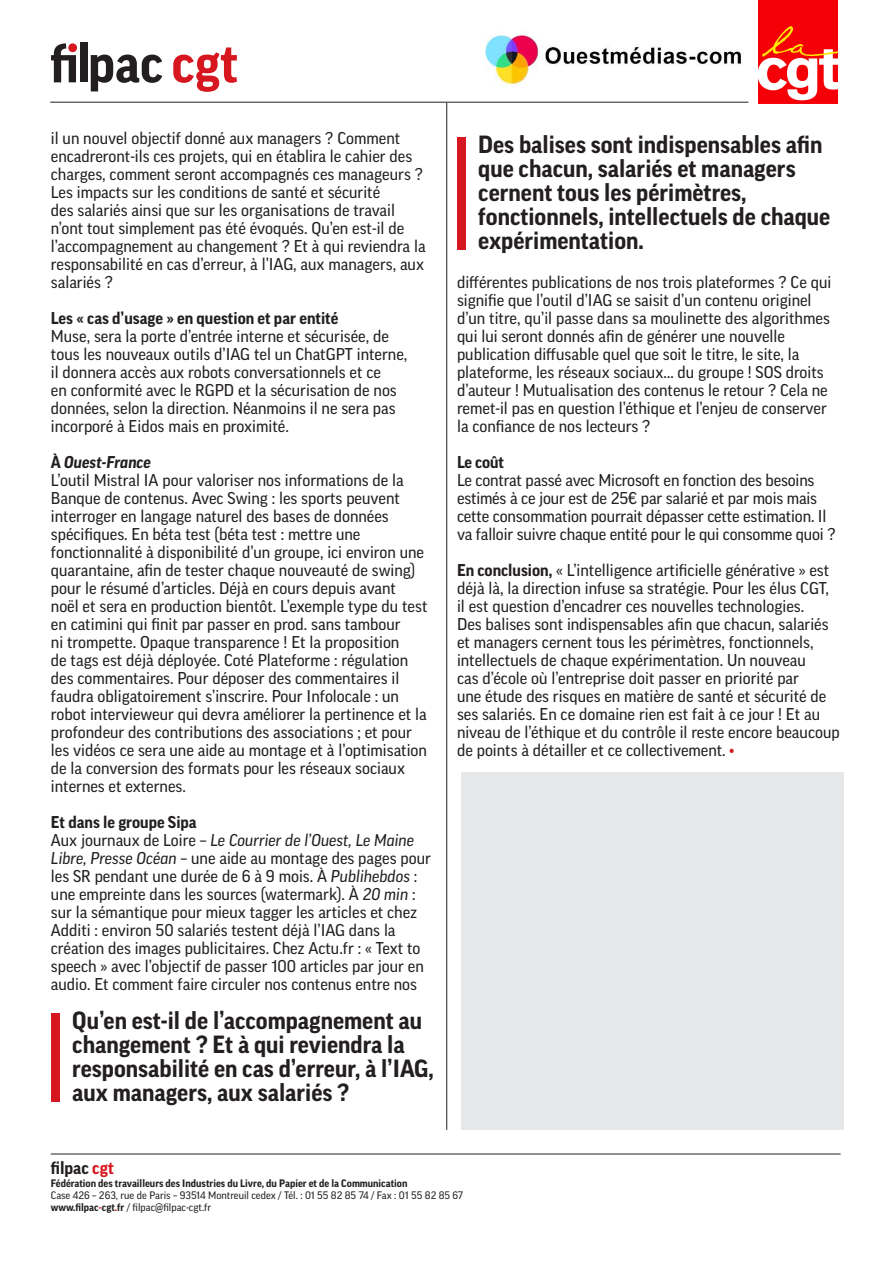
<style>
.page{position:relative;width:893px;height:1263px;background:#fff}
.page>*{position:absolute;margin:0;border:0;box-sizing:border-box;transform-origin:0 0}
.t1{font:700 24px/24px "Good OT";color:#231f20}
.t2{font:700 17.25px "Good OT";color:#231f20}
.t3{font:16.5px/18px "Good OT";color:#231f20}
.t4{font:700 16.5px "Good OT";color:#231f20}
.t5{font:10.5px/12px "Good OT";color:#231f20}
.t6{font:700 10.5px "Good OT";color:#231f20}
.s1{font-weight:700}
.s2{font-weight:700;font-style:italic}
.s3{font-style:italic}
.s4{color:#d7171f}
.s5{font-weight:700;color:#d7171f}
</style>
<div class="page">
<hr style="left:50px;top:102px;width:698px;height:1px;background:#231f20">
<hr style="left:446px;top:103px;width:1px;height:1027px;background:#231f20">
<svg style="left:173px;top:47px;width:64px;height:45px"></svg>
<svg style="left:91px;top:55px;width:71px;height:36px"></svg>
<div style="left:80px;top:43px;width:7px;height:39px;background:#231f20"></div>
<svg style="left:51px;top:43px;width:25px;height:39px"></svg>
<hr style="left:51px;top:1154px;width:790px;height:1px;background:#231f20">
<div style="left:51px;top:1013px;width:9px;height:88px;background:#d7171f"></div>
<div style="left:457px;top:137px;width:8px;height:112px;background:#d7171f"></div>
<div style="left:461px;top:772px;width:383px;height:358px;background:#e6e7e9"></div>
<img style="left:759px;top:0;width:78px;height:104px">
<img style="left:485px;top:34px;width:256px;height:51px">
<p class="t3" style="left:51px;top:129px;width:376px">il un nouvel objectif donné aux managers ? Comment encadreront-ils ces projets, qui en établira le cahier des charges, comment seront accompagnés ces manageurs ?<br>Les impacts sur les conditions de santé et sécurité<br>des salariés ainsi que sur les organisations de travail n’ont tout simplement pas été évoqués. Qu’en est-il de l’accompagnement au changement ? Et à qui reviendra la responsabilité en cas d’erreur, à l’IAG, aux managers, aux salariés ?</p>
<p class="t4" style="left:51px;top:309px;width:289px">Les « cas d’usage » en question et par entité</p>
<p class="t3" style="left:51px;top:327px;width:358px">Muse, sera la porte d’entrée interne et sécurisée, de tous les nouveaux outils d’IAG tel un ChatGPT interne, il donnera accès aux robots conversationnels et ce<br>en conformité avec le RGPD et la sécurisation de nos données, selon la direction. Néanmoins il ne sera pas incorporé à Eidos mais en proximité.</p>
<p class="t3" style="left:51px;top:453px;width:378px"><span class="s1">À</span> <span class="s2">Ouest-France<br></span>L’outil Mistral IA pour valoriser nos informations de la Banque de contenus. Avec Swing : les sports peuvent interroger en langage naturel des bases de données spécifiques. En béta test (béta test : mettre une fonctionnalité à disponibilité d’un groupe, ici environ une quarantaine, afin de tester chaque nouveauté de swing) pour le résumé d’articles. Déjà en cours depuis avant noël et sera en production bientôt. L’exemple type du test en catimini qui finit par passer en prod. sans tambour<br>ni trompette. Opaque transparence ! Et la proposition<br>de tags est déjà déployée. Coté Plateforme : régulation des commentaires. Pour déposer des commentaires il faudra obligatoirement s’inscrire. Pour Infolocale : un robot intervieweur qui devra améliorer la pertinence et la profondeur des contributions des associations ; et pour les vidéos ce sera une aide au montage et à l’optimisation de la conversion des formats pour les réseaux sociaux internes et externes.</p>
<p class="t3" style="left:51px;top:813px;width:381px"><span class="s1">Et dans le groupe Sipa<br></span>Aux journaux de Loire – <span class="s3">Le Courrier de l’Ouest, Le Maine Libre, Presse Océan</span> – une aide au montage des pages pour les SR pendant une durée de 6 à 9 mois. À <span class="s3">Publihebdos</span> : une empreinte dans les sources (watermark). À <span class="s3">20 min</span> : sur la sémantique pour mieux tagger les articles et chez Additi : environ 50 salariés testent déjà l’IAG dans la création des images publicitaires. Chez Actu.fr : « Text to speech » avec l’objectif de passer 100 articles par jour en audio. Et comment faire circuler nos contenus entre nos</p>
<h1 class="t1" style="left:72px;top:1009px;width:363px">Qu’en est-il de l’accompagnement au changement ? Et à qui reviendra la responsabilité en cas d’erreur, à l’IAG, aux managers, aux salariés ?</h1>
<h1 class="t1" style="left:478px;top:132px;width:354px">Des balises sont indispensables afin que chacun, salariés et managers cernent tous les périmètres, fonctionnels, intellectuels de chaque expérimentation.</h1>
<p class="t3" style="left:457px;top:273px;width:376px">différentes publications de nos trois plateformes ? Ce qui signifie que l’outil d’IAG se saisit d’un contenu originel d’un titre, qu’il passe dans sa moulinette des algorithmes qui lui seront donnés afin de générer une nouvelle publication diffusable quel que soit le titre, le site, la plateforme, les réseaux sociaux… du groupe ! SOS droits d’auteur ! Mutualisation des contenus le retour ? Cela ne remet-il pas en question l’éthique et l’enjeu de conserver la confiance de nos lecteurs ?</p>
<p class="t4" style="left:457px;top:453px;width:48px">Le coût</p>
<p class="t3" style="left:457px;top:471px;width:380px">Le contrat passé avec Microsoft en fonction des besoins estimés à ce jour est de 25€ par salarié et par mois mais cette consommation pourrait dépasser cette estimation. Il va falloir suivre chaque entité pour le qui consomme quoi ?</p>
<p class="t3" style="left:457px;top:561px;width:384px"><span class="s1">En conclusion,</span> « L’intelligence artificielle générative » est déjà là, la direction infuse sa stratégie. Pour les élus CGT, il est question d’encadrer ces nouvelles technologies.<br>Des balises sont indispensables afin que chacun, salariés et managers cernent tous les périmètres, fonctionnels, intellectuels de chaque expérimentation. Un nouveau<br>cas d’école où l’entreprise doit passer en priorité par<br>une étude des risques en matière de santé et sécurité de ses salariés. En ce domaine rien est fait à ce jour ! Et au niveau de l’éthique et du contrôle il reste encore beaucoup de points à détailler et ce collectivement. <span class="s4">•</span></p>
<p class="t2" style="left:51px;top:1158px;width:65px">filpac <span class="s4">cgt</span></p>
<p class="t6" style="left:51px;top:1178px;width:358px">Fédération des travailleurs des Industries du Livre, du Papier et de la Communication</p>
<p class="t5" style="left:51px;top:1190px;width:414px">Case 426 – 263, rue de Paris – 93514 Montreuil cedex / Tél. : 01 55 82 85 74 / Fax : 01 55 82 85 67 <span class="s1">www.filpac</span><span class="s5">-</span><span class="s1">cgt</span><span class="s5">.</span><span class="s1">fr</span> / filpac@filpac-cgt.fr</p>
</div>
